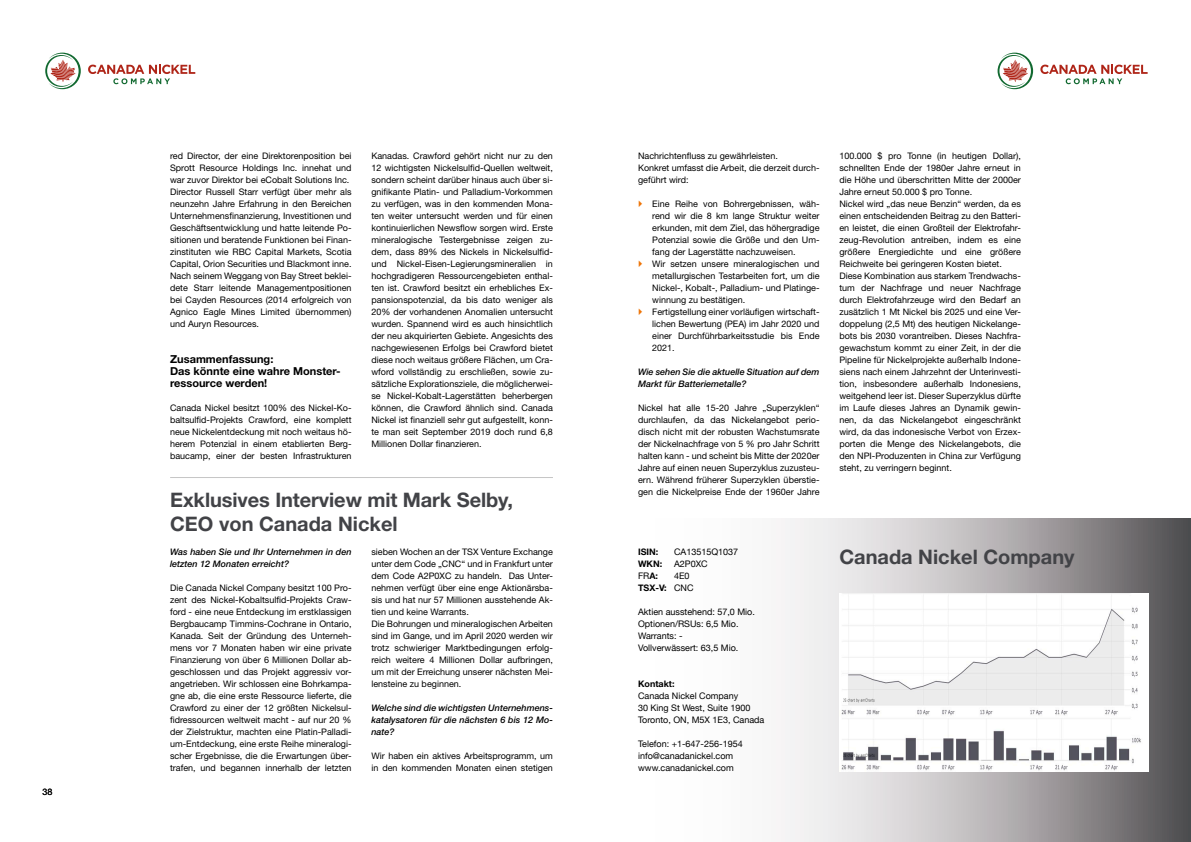
<style>
.page{position:relative;width:1191px;height:842px;background:#fff}
.page>*{position:absolute;margin:0;border:0;box-sizing:border-box;transform-origin:0 0}
.t1{font:700 20px/24px "Helvetica Neue";color:#424347}
.t2{font:700 11px/12px "Helvetica Neue";color:#000}
.t3{font:9px/12px "Helvetica Neue";color:#000}
.t4{font:9px/12px "Helvetica Neue";color:#000}
.t5{font:italic 500 9px/12px "Helvetica Neue";color:#000}
.t6{font:700 9px "Helvetica Neue";color:#000}
.s1{font-weight:700}
</style>
<div class="page">
<svg style="left:781px;top:519px;width:410px;height:323px"></svg>
<img style="left:839px;top:593px;width:309px;height:178px">
<hr style="left:170px;top:477px;width:383px;height:1px;background:#c5c5c5">
<svg style="left:997px;top:53px;width:36px;height:36px"></svg>
<svg style="left:1040px;top:65px;width:107px;height:19px"></svg>
<svg style="left:45px;top:53px;width:36px;height:36px"></svg>
<svg style="left:88px;top:65px;width:107px;height:19px"></svg>
<p class="t3" style="left:43px;top:785px;width:12px">38</p>
<p class="t3" style="left:170px;top:149px;width:183px">red Director, der eine Direktorenposition bei Sprott Resource Holdings Inc. innehat und war zuvor Direktor bei eCobalt Solutions Inc.<br>Director Russell Starr verfügt über mehr als neunzehn Jahre Erfahrung in den Bereichen Unternehmensfinanzierung, Investitionen und Geschäftsentwicklung und hatte leitende Po&shy;sitionen und beratende Funktionen bei Finan&shy;zinstituten wie RBC Capital Markets, Scotia Capital, Orion Securities und Blackmont inne.<br>Nach seinem Weggang von Bay Street beklei&shy;dete Starr leitende Managementpositionen bei Cayden Resources (2014 erfolgreich von Agnico Eagle Mines Limited übernommen) und Auryn Resources.</p>
<p class="t2" style="left:170px;top:353px;width:172px">Zusammenfassung:<br>Das könnte eine wahre Monster&shy;ressource werden!</p>
<p class="t3" style="left:170px;top:401px;width:183px;text-align:justify">Canada Nickel besitzt 100% des Nickel-Ko&shy;baltsulfid-Projekts Crawford, eine komplett neue Nickelentdeckung mit noch weitaus hö&shy;herem Potenzial in einem etablierten Berg&shy;baucamp, einer der besten Infrastrukturen</p>
<p class="t3" style="left:371px;top:149px;width:183px;text-align:justify">Kanadas. Crawford gehört nicht nur zu den 12 wichtigsten Nickelsulfid-Quellen weltweit, sondern scheint darüber hinaus auch über si&shy;gnifikante Platin- und Palladium-Vorkommen zu verfügen, was in den kommenden Mona&shy;ten weiter untersucht werden und für einen kontinuierlichen Newsflow sorgen wird. Erste mineralogische Testergebnisse zeigen zu&shy;dem, dass 89% des Nickels in Nickelsulfid&shy;und Nickel-Eisen-Legierungsmineralien in hochgradigeren Ressourcengebieten enthal&shy;ten ist. Crawford besitzt ein erhebliches Ex&shy;pansionspotenzial, da bis dato weniger als 20% der vorhandenen Anomalien untersucht wurden. Spannend wird es auch hinsichtlich der neu akquirierten Gebiete. Angesichts des nachgewiesenen Erfolgs bei Crawford bietet diese noch weitaus größere Flächen, um Cra&shy;wford vollständig zu erschließen, sowie zu&shy;sätzliche Explorationsziele, die möglicherwei&shy;se Nickel-Kobalt-Lagerstätten beherbergen können, die Crawford ähnlich sind. Canada Nickel ist finanziell sehr gut aufgestellt, konn&shy;te man seit September 2019 doch rund 6,8<br>Millionen Dollar finanzieren.</p>
<h1 class="t1" style="left:170px;top:487px;width:344px">Exklusives Interview mit Mark Selby,<br>CEO von Canada Nickel</h1>
<p class="t5" style="left:170px;top:546px;width:183px">Was haben Sie und Ihr Unternehmen in den letzten 12 Monaten erreicht?</p>
<p class="t3" style="left:170px;top:581px;width:183px;text-align:justify">Die Canada Nickel Company besitzt 100 Pro&shy;zent des Nickel-Kobaltsulfid-Projekts Craw&shy;ford - eine neue Entdeckung im erstklassigen Bergbaucamp Timmins-Cochrane in Ontario, Kanada. Seit der Gründung des Unterneh&shy;mens vor 7 Monaten haben wir eine private Finanzierung von über 6 Millionen Dollar ab&shy;geschlossen und das Projekt aggressiv vor&shy;angetrieben. Wir schlossen eine Bohrkampa&shy;gne ab, die eine erste Ressource lieferte, die Crawford zu einer der 12 größten Nickelsul&shy;fidressourcen weltweit macht - auf nur 20 % der Zielstruktur, machten eine Platin-Palladi&shy;um-Entdeckung, eine erste Reihe mineralogi&shy;scher Ergebnisse, die die Erwartungen über&shy;trafen, und begannen innerhalb der letzten</p>
<p class="t3" style="left:371px;top:545px;width:183px">sieben Wochen an der TSX Venture Exchange unter dem Code „CNC“ und in Frankfurt unter dem Code A2P0XC zu handeln. Das Unter&shy;nehmen verfügt über eine enge Aktionärsba&shy;sis und hat nur 57 Millionen ausstehende Ak&shy;tien und keine Warrants.<br>Die Bohrungen und mineralogischen Arbeiten sind im Gange, und im April 2020 werden wir trotz schwieriger Marktbedingungen erfolg&shy;reich weitere 4 Millionen Dollar aufbringen, um mit der Erreichung unserer nächsten Mei&shy;lensteine zu beginnen.</p>
<p class="t5" style="left:371px;top:701px;width:183px;text-align:justify">Welche sind die wichtigsten Unternehmens&shy;katalysatoren für die nächsten 6 bis 12 Mo&shy;nate?</p>
<p class="t3" style="left:371px;top:749px;width:183px">Wir haben ein aktives Arbeitsprogramm, um in den kommenden Monaten einen stetigen</p>
<p class="t3" style="left:638px;top:149px;width:183px">Nachrichtenfluss zu gewährleisten.<br>Konkret umfasst die Arbeit, die derzeit durch&shy;geführt wird:</p>
<p class="t3" style="left:652px;top:197px;width:169px">Eine Reihe von Bohrergebnissen, wäh&shy;rend wir die 8 km lange Struktur weiter erkunden, mit dem Ziel, das höhergradige Potenzial sowie die Größe und den Um&shy;fang der Lagerstätte nachzuweisen.<br>Wir setzen unsere mineralogischen und metallurgischen Testarbeiten fort, um die Nickel-, Kobalt-, Palladium- und Platinge&shy;winnung zu bestätigen.<br>Fertigstellung einer vorläufigen wirtschaft&shy;lichen Bewertung (PEA) im Jahr 2020 und einer Durchführbarkeitsstudie bis Ende 2021.</p>
<p class="t5" style="left:638px;top:365px;width:183px">Wie sehen Sie die aktuelle Situation auf dem<br>Markt für Batteriemetalle?</p>
<p class="t3" style="left:638px;top:401px;width:183px;text-align:justify">Nickel hat alle 15-20 Jahre „Superzyklen“ durchlaufen, da das Nickelangebot perio&shy;disch nicht mit der robusten Wachstumsrate der Nickelnachfrage von 5 % pro Jahr Schritt halten kann - und scheint bis Mitte der 2020er Jahre auf einen neuen Superzyklus zuzusteu&shy;ern. Während früherer Superzyklen überstie&shy;gen die Nickelpreise Ende der 1960er Jahre</p>
<p class="t3" style="left:839px;top:149px;width:183px">100.000 $ pro Tonne (in heutigen Dollar), schnellten Ende der 1980er Jahre erneut in die Höhe und überschritten Mitte der 2000er Jahre erneut 50.000 $ pro Tonne.<br>Nickel wird „das neue Benzin“ werden, da es einen entscheidenden Beitrag zu den Batteri&shy;en leistet, die einen Großteil der Elektrofahr&shy;zeug-Revolution antreiben, indem es eine größere Energiedichte und eine größere Reichweite bei geringeren Kosten bietet.<br>Diese Kombination aus starkem Trendwachs&shy;tum der Nachfrage und neuer Nachfrage durch Elektrofahrzeuge wird den Bedarf an zusätzlich 1 Mt Nickel bis 2025 und eine Ver&shy;doppelung (2,5 Mt) des heutigen Nickelange&shy;bots bis 2030 vorantreiben. Dieses Nachfra&shy;gewachstum kommt zu einer Zeit, in der die Pipeline für Nickelprojekte außerhalb Indone&shy;siens nach einem Jahrzehnt der Unterinvesti&shy;tion, insbesondere außerhalb Indonesiens, weitgehend leer ist. Dieser Superzyklus dürfte im Laufe dieses Jahres an Dynamik gewin&shy;nen, da das Nickelangebot eingeschränkt wird, da das indonesische Verbot von Erzex&shy;porten die Menge des Nickelangebots, die den NPI-Produzenten in China zur Verfügung steht, zu verringern beginnt.</p>
<p class="t6" style="left:638px;top:546px;width:22px">ISIN:</p>
<p class="t4" style="left:674px;top:546px;width:66px">CA13515Q1037</p>
<p class="t6" style="left:638px;top:558px;width:26px">WKN:</p>
<p class="t4" style="left:674px;top:558px;width:35px">A2P0XC</p>
<p class="t4" style="left:638px;top:570px;width:21px">FR<span class="s1">A:</span></p>
<p class="t4" style="left:638px;top:570px;width:57px;text-indent:36px">4E0<br><span class="s1">TSX-V:</span> CNC</p>
<p class="t4" style="left:638px;top:606px;width:118px">Aktien ausstehend: 57,0 Mio.<br>Optionen/RSUs: 6,5 Mio.<br>Warrants: -<br>Vollverwässert: 63,5 Mio.</p>
<p class="t6" style="left:638px;top:678px;width:38px">Kontakt:</p>
<p class="t4" style="left:638px;top:690px;width:128px">Canada Nickel Company<br>30 King St West, Suite 1900<br>Toronto, ON, M5X 1E3, Canada</p>
<p class="t4" style="left:638px;top:738px;width:106px">Telefon: +1-647-256-1954 info@canadanickel.com www.canadanickel.com</p>
<h1 class="t1" style="left:839px;top:544px;width:237px">Canada Nickel Company</h1>
</div>
